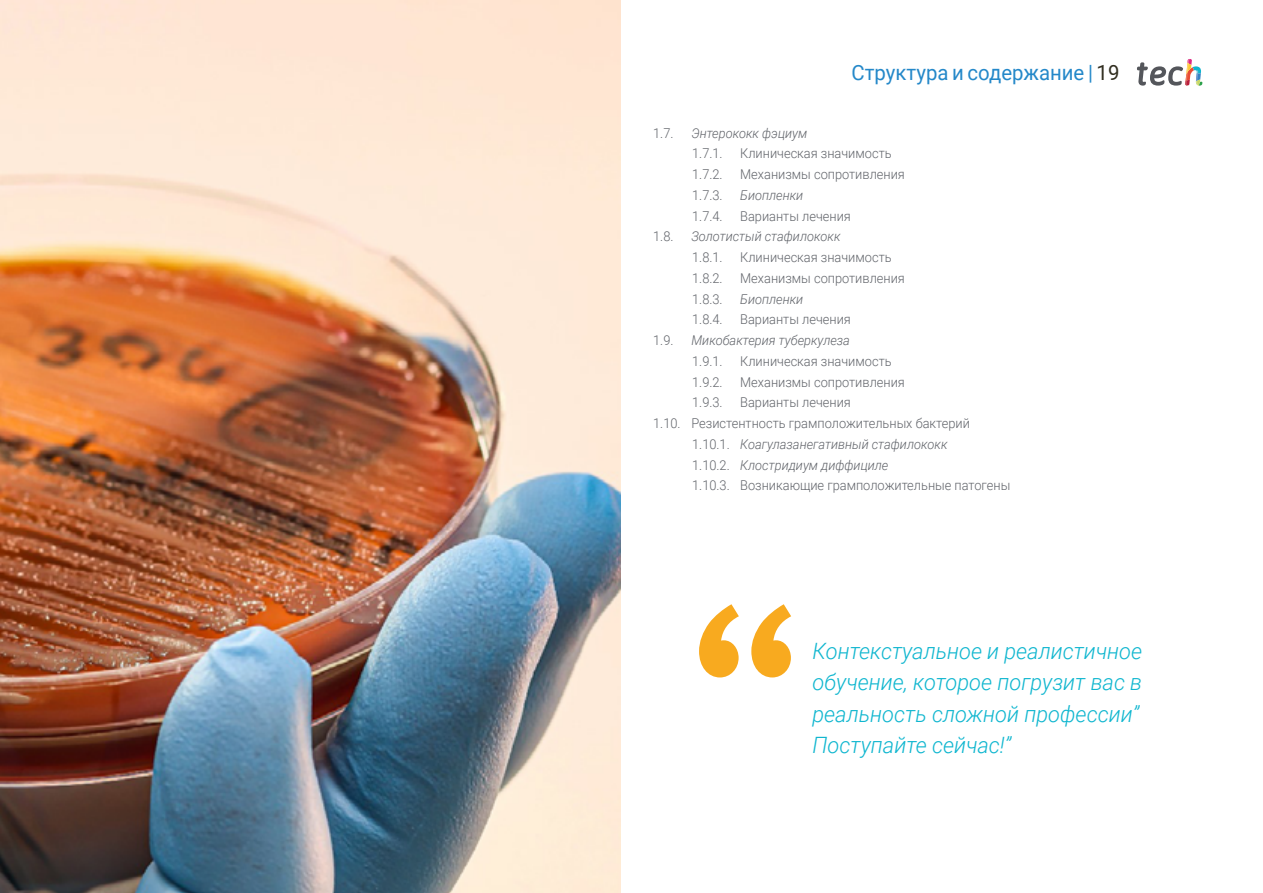
<style>
.page{position:relative;width:1263px;height:893px;background:#fff}
.page>*{position:absolute;margin:0;border:0;box-sizing:border-box;transform-origin:0 0}
.t1{font:italic 300 22.5px/31.5px "Roboto";color:#0fb6cf}
.t2{font:21px "Roboto";color:#2488c9}
.t3{font:300 13.5px "Roboto";color:#61646a;scale:.95 1}
.t4{font:italic 300 13.5px "Roboto";color:#61646a;scale:.95 1}
.s1{color:#312e20}
.s2{font-style:normal}
</style>
<div class="page">
<img style="left:0;top:0;width:621px;height:893px">
<svg style="left:699px;top:604px;width:92px;height:73px"></svg>
<svg style="left:1137px;top:59px;width:65px;height:27px"></svg>
<h2 class="t2" style="left:851px;top:57px;width:269px">Структура и содержание | <span class="s1">19</span></h2>
<p class="t3" style="left:653px;top:123px;width:23px">1.7.</p>
<p class="t4" style="left:691px;top:123px;width:123px">Энтерококк фэциум</p>
<p class="t3" style="left:692px;top:144px;width:34px">1.7.1.</p>
<p class="t3" style="left:740px;top:144px;width:161px">Клиническая значимость</p>
<p class="t3" style="left:692px;top:165px;width:34px">1.7.2.</p>
<p class="t3" style="left:740px;top:165px;width:175px">Механизмы сопротивления</p>
<p class="t3" style="left:692px;top:186px;width:34px">1.7.3.</p>
<p class="t4" style="left:740px;top:186px;width:68px">Биопленки</p>
<p class="t3" style="left:692px;top:206px;width:34px">1.7.4.</p>
<p class="t3" style="left:740px;top:206px;width:118px">Варианты лечения</p>
<p class="t3" style="left:653px;top:227px;width:23px">1.8.</p>
<p class="t4" style="left:691px;top:227px;width:158px">Золотистый стафилококк</p>
<p class="t3" style="left:692px;top:248px;width:34px">1.8.1.</p>
<p class="t3" style="left:740px;top:248px;width:161px">Клиническая значимость</p>
<p class="t3" style="left:692px;top:269px;width:34px">1.8.2.</p>
<p class="t3" style="left:740px;top:269px;width:175px">Механизмы сопротивления</p>
<p class="t3" style="left:692px;top:289px;width:34px">1.8.3.</p>
<p class="t4" style="left:740px;top:289px;width:68px">Биопленки</p>
<p class="t3" style="left:692px;top:310px;width:34px">1.8.4.</p>
<p class="t3" style="left:740px;top:310px;width:118px">Варианты лечения</p>
<p class="t3" style="left:653px;top:331px;width:23px">1.9.</p>
<p class="t4" style="left:691px;top:331px;width:168px">Микобактерия туберкулеза</p>
<p class="t3" style="left:692px;top:352px;width:34px">1.9.1.</p>
<p class="t3" style="left:740px;top:352px;width:161px">Клиническая значимость</p>
<p class="t3" style="left:692px;top:372px;width:34px">1.9.2.</p>
<p class="t3" style="left:740px;top:372px;width:175px">Механизмы сопротивления</p>
<p class="t3" style="left:692px;top:393px;width:34px">1.9.3.</p>
<p class="t3" style="left:740px;top:393px;width:118px">Варианты лечения</p>
<p class="t3" style="left:653px;top:414px;width:335px">1.10. Резистентность грамположительных бактерий</p>
<p class="t4" style="left:692px;top:435px;width:270px"><span class="s2">1.10.1.</span> Коагулазанегативный стафилококк</p>
<p class="t4" style="left:692px;top:455px;width:208px"><span class="s2">1.10.2.</span> Клостридиум диффициле</p>
<p class="t3" style="left:692px;top:476px;width:336px">1.10.3. Возникающие грамположительные патогены</p>
<h1 class="t1" style="left:812px;top:634px;width:331px">Контекстуальное и реалистичное обучение, которое погрузит вас в реальность сложной профессии”<br>Поступайте сейчас!”</h1>
</div>
